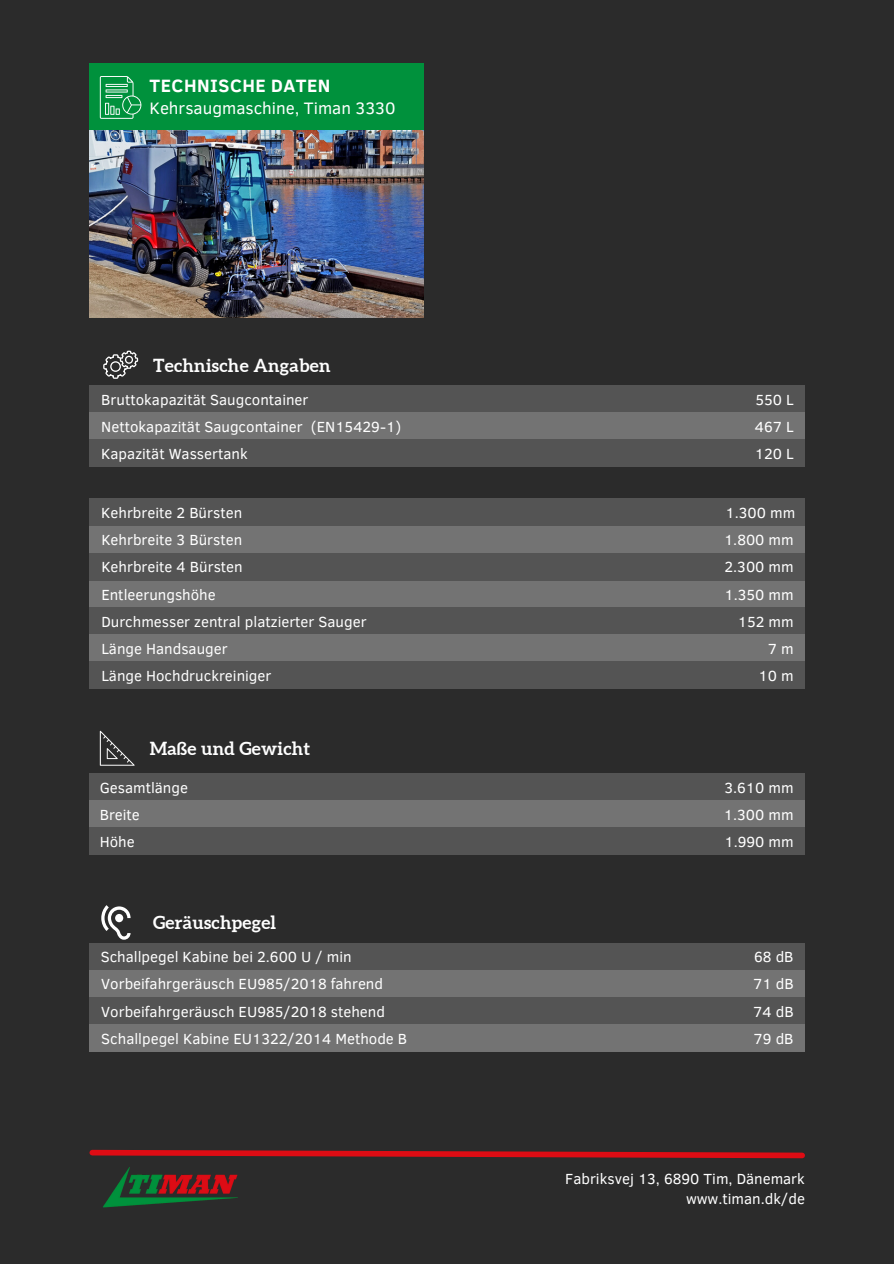
<style>
.page{position:relative;width:894px;height:1264px;background:#fff}
.page>*{position:absolute;margin:0;border:0;box-sizing:border-box;transform-origin:0 0}
.t1{font:700 18.3px "Clear Sans";letter-spacing:.03em;color:#fff}
.t2{font:700 18px "Aleo";letter-spacing:.015em;color:#fff}
.t3{font:16.95px "Clear Sans";color:#fff}
.t4{font:15px "Clear Sans";color:#fff}
</style>
<div class="page">
<div style="left:0;top:0;width:893px;height:1263px;background:#2b2b2b"></div>
<div style="left:89px;top:63px;width:335px;height:67px;background:#00913c"></div>
<svg style="left:100px;top:76px;width:41px;height:43px"></svg>
<div style="left:90px;top:385px;width:714px;height:28px;background:#545454"></div>
<img style="left:103px;top:1167px;width:135px;height:41px">
<div style="left:90px;top:413px;width:714px;height:27px;background:#737373"></div>
<div style="left:90px;top:440px;width:714px;height:27px;background:#545454"></div>
<div style="left:90px;top:580px;width:714px;height:27px;background:#737373"></div>
<div style="left:90px;top:607px;width:714px;height:27px;background:#545454"></div>
<div style="left:90px;top:634px;width:714px;height:27px;background:#737373"></div>
<svg style="left:103px;top:351px;width:35px;height:28px"></svg>
<div style="left:90px;top:499px;width:714px;height:27px;background:#545454"></div>
<div style="left:90px;top:526px;width:714px;height:27px;background:#737373"></div>
<div style="left:90px;top:553px;width:714px;height:27px;background:#545454"></div>
<svg style="left:89px;top:1149px;width:716px;height:10px"></svg>
<img style="left:89px;top:130px;width:334px;height:187px">
<div style="left:90px;top:773px;width:714px;height:27px;background:#545454"></div>
<div style="left:90px;top:800px;width:714px;height:27px;background:#737373"></div>
<div style="left:90px;top:828px;width:714px;height:27px;background:#545454"></div>
<div style="left:90px;top:661px;width:714px;height:27px;background:#545454"></div>
<svg style="left:100px;top:730px;width:35px;height:35px"></svg>
<div style="left:90px;top:943px;width:714px;height:27px;background:#545454"></div>
<div style="left:90px;top:970px;width:714px;height:27px;background:#737373"></div>
<div style="left:90px;top:997px;width:714px;height:27px;background:#545454"></div>
<div style="left:90px;top:1024px;width:714px;height:27px;background:#737373"></div>
<svg style="left:101px;top:905px;width:29px;height:34px"></svg>
<p class="t1" style="left:149px;top:72px;width:182px">TECHNISCHE DATEN</p>
<p class="t3" style="left:149px;top:96px;width:247px">Kehrsaugmaschine, Timan 3330</p>
<p class="t2" style="left:153px;top:354px;width:179px">Technische Angaben</p>
<p class="t4" style="left:101px;top:389px;width:208px">Bruttokapazität Saugcontainer</p>
<p class="t4" style="left:755px;top:389px;width:40px">550 L</p>
<p class="t4" style="left:101px;top:416px;width:301px">Nettokapazität Saugcontainer (EN15429-1)</p>
<p class="t4" style="left:754px;top:416px;width:40px">467 L</p>
<p class="t4" style="left:101px;top:443px;width:148px">Kapazität Wassertank</p>
<p class="t4" style="left:754px;top:443px;width:40px">120 L</p>
<p class="t4" style="left:101px;top:502px;width:142px">Kehrbreite 2 Bürsten</p>
<p class="t4" style="left:725px;top:502px;width:71px">1.300 mm</p>
<p class="t4" style="left:101px;top:529px;width:142px">Kehrbreite 3 Bürsten</p>
<p class="t4" style="left:723px;top:529px;width:71px">1.800 mm</p>
<p class="t4" style="left:101px;top:556px;width:143px">Kehrbreite 4 Bürsten</p>
<p class="t4" style="left:724px;top:556px;width:71px">2.300 mm</p>
<p class="t4" style="left:101px;top:583px;width:116px">Entleerungshöhe</p>
<p class="t4" style="left:724px;top:583px;width:71px">1.350 mm</p>
<p class="t4" style="left:101px;top:610px;width:267px">Durchmesser zentral platzierter Sauger</p>
<p class="t4" style="left:737px;top:610px;width:57px">152 mm</p>
<p class="t4" style="left:101px;top:637px;width:128px">Länge Handsauger</p>
<p class="t4" style="left:767px;top:637px;width:27px">7 m</p>
<p class="t4" style="left:101px;top:664px;width:171px">Länge Hochdruckreiniger</p>
<p class="t4" style="left:758px;top:664px;width:37px">10 m</p>
<p class="t2" style="left:150px;top:738px;width:162px">Maße und Gewicht</p>
<p class="t4" style="left:100px;top:776px;width:90px">Gesamtlänge</p>
<p class="t4" style="left:724px;top:776px;width:71px">3.610 mm</p>
<p class="t4" style="left:100px;top:803px;width:42px">Breite</p>
<p class="t4" style="left:100px;top:831px;width:36px">Höhe</p>
<p class="t4" style="left:724px;top:831px;width:71px">1.990 mm</p>
<p class="t4" style="left:723px;top:803px;width:71px">1.300 mm</p>
<p class="t2" style="left:153px;top:912px;width:125px">Geräuschpegel</p>
<p class="t4" style="left:101px;top:946px;width:252px">Schallpegel Kabine bei 2.600 U / min</p>
<p class="t4" style="left:101px;top:973px;width:283px">Vorbeifahrgeräusch EU985/2018 fahrend</p>
<p class="t4" style="left:101px;top:1000px;width:285px">Vorbeifahrgeräusch EU985/2018 stehend</p>
<p class="t4" style="left:101px;top:1027px;width:307px">Schallpegel Kabine EU1322/2014 Methode B</p>
<p class="t4" style="left:754px;top:946px;width:41px">68 dB</p>
<p class="t4" style="left:753px;top:973px;width:42px">71 dB</p>
<p class="t4" style="left:753px;top:1000px;width:42px">74 dB</p>
<p class="t4" style="left:753px;top:1027px;width:41px">79 dB</p>
<p class="t4" style="left:565px;top:1167px;width:241px">Fabriksvej 13, 6890 Tim, Dänemark</p>
<p class="t4" style="left:685px;top:1188px;width:120px">www.timan.dk/de</p>
</div>
